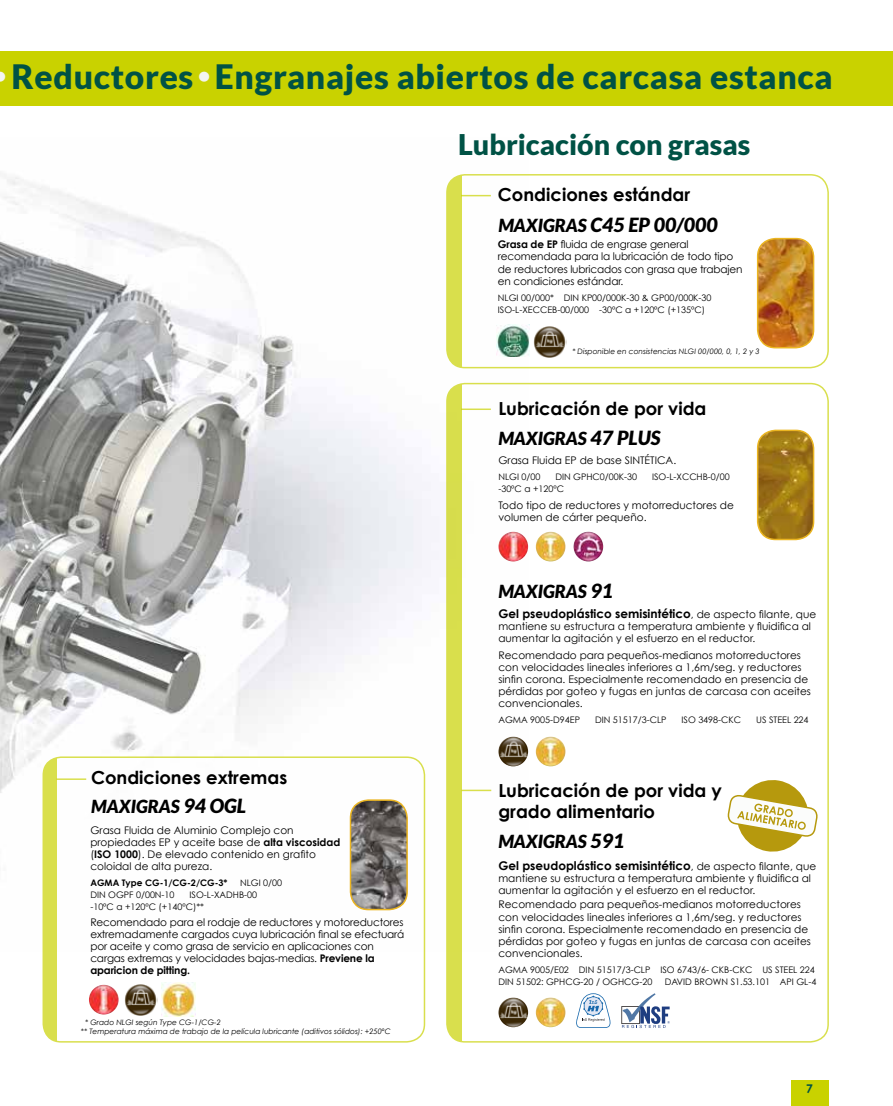
<style>
.page{position:relative;width:893px;height:1106px;background:#fff}
.page>*{position:absolute;margin:0;border:0;box-sizing:border-box;transform-origin:0 0}
.t1{font:900 33.6px "Lato";letter-spacing:.02em;color:#005245}
.t2{font:900 28.5px "Lato";color:#005245}
.t3{font:italic 900 19.5px "Lato";color:#000}
.t4{font:700 18px "Century Gothic";color:#000}
.t5{font:italic 900 18px "Lato";color:#000}
.t6{font:700 12px "Century Gothic";color:#000}
.t7{font:700 12px "Century Gothic";color:#005245}
.t8{font:10.5px/12px "Century Gothic";color:#000}
.t9{font:9px/12px "Century Gothic";color:#000}
.t10{font:700 9px "Century Gothic";color:#000}
.t11{font:italic 7.5px/9px "Century Gothic";color:#000}
.s1{font-family:"Century Gothic";font-weight:700;color:#f3f5f1}
.s2{font-weight:700}
.s3{font-size:18px}
.s4{font-size:19.5px}
.s5{font-weight:400;font-size:10.5px}
</style>
<div class="page">
<div style="left:791px;top:1080px;width:37px;height:26px;background:#c9d200"></div>
<img style="left:0;top:173px;width:529px;height:778px">
<div style="left:43px;top:757px;width:381px;height:284px;background:#fff;border-radius:18px"></div>
<div style="left:43px;top:757px;width:14px;height:284px;background:#d9df4c"></div>
<div style="left:43px;top:756px;width:382px;height:286px;border:2px solid #c9d200;border-radius:18px"></div>
<div style="left:447px;top:383px;width:381px;height:658px;background:#fff;border-radius:18px"></div>
<div style="left:447px;top:383px;width:14px;height:658px;background:#d9df4c"></div>
<div style="left:446px;top:383px;width:383px;height:659px;border:2px solid #c9d200;border-radius:18px"></div>
<img style="left:498px;top:736px;width:30px;height:30px;border-radius:15px">
<img style="left:498px;top:531px;width:30px;height:30px;border-radius:15px">
<div style="left:447px;top:175px;width:381px;height:192px;background:#fff;border-radius:18px"></div>
<div style="left:447px;top:175px;width:14px;height:192px;background:#d9df4c"></div>
<div style="left:446px;top:174px;width:383px;height:194px;border:2px solid #c9d200;border-radius:18px"></div>
<img style="left:497px;top:324px;width:32px;height:33px">
<img style="left:533px;top:326px;width:33px;height:32px">
<img style="left:536px;top:736px;width:30px;height:30px;border-radius:15px">
<img style="left:573px;top:531px;width:30px;height:30px;border-radius:15px">
<img style="left:536px;top:531px;width:30px;height:30px;border-radius:15px">
<div style="left:0;top:51px;width:893px;height:55px;background:#c9d200"></div>
<img style="left:124px;top:984px;width:33px;height:32px">
<img style="left:161px;top:982px;width:34px;height:34px">
<img style="left:350px;top:800px;width:57px;height:109px">
<div style="left:350px;top:799px;width:58px;height:111px;border:2px solid #ebb521;border-radius:18px"></div>
<hr style="left:461px;top:195px;width:30px;height:1px;background:#c9d200">
<hr style="left:461px;top:408px;width:30px;height:2px;background:#c9d200">
<hr style="left:56px;top:778px;width:30px;height:2px;background:#c9d200">
<img style="left:498px;top:997px;width:30px;height:30px;border-radius:15px">
<img style="left:536px;top:997px;width:30px;height:30px;border-radius:15px">
<svg style="left:621px;top:993px;width:49px;height:35px"></svg>
<svg style="left:576px;top:993px;width:35px;height:35px"></svg>
<svg style="left:727px;top:780px;width:91px;height:72px"></svg>
<hr style="left:461px;top:789px;width:30px;height:2px;background:#c9d200">
<img style="left:758px;top:239px;width:56px;height:109px">
<div style="left:757px;top:238px;width:57px;height:110px;border:2px solid #ebb521;border-radius:18px"></div>
<img style="left:758px;top:431px;width:56px;height:108px">
<div style="left:757px;top:429px;width:57px;height:111px;border:2px solid #ebb521;border-radius:18px"></div>
<img style="left:89px;top:984px;width:30px;height:30px;border-radius:15px">
<h1 class="t1" style="left:-9px;top:57px;width:843px"><span class="s1">•</span>Reductores<span class="s1">•</span>Engranajes abiertos de carcasa estanca</h1>
<h2 class="t2" style="left:458px;top:128px;width:294px">Lubricación con grasas</h2>
<h3 class="t4" style="left:498px;top:183px;width:194px">Condiciones estándar</h3>
<p class="t8" style="left:498px;top:238px;width:246px"><span class="s2">Grasa de EP</span> fluida de engrase general recomendada para la lubricación de todo tipo de reductores lubricados con grasa que trabajen en condiciones estándar.</p>
<p class="t9" style="left:498px;top:291px;width:215px">NLGI 00/000* DIN KP00/000K-30 &amp; GP00/000K-30<br>ISO-L-XECCEB-00/000 -30ºC a +120ºC (+135ºC)</p>
<h3 class="t3" style="left:498px;top:213px;width:221px"><span class="s3">MAXIGRAS</span> C45 EP 00/000</h3>
<p class="t11" style="left:572px;top:347px;width:189px">* Disponible en consistencias NLGI 00/000, 0, 1, 2 y 3</p>
<h3 class="t4" style="left:498px;top:397px;width:210px">Lubricación de por vida</h3>
<p class="t8" style="left:498px;top:454px;width:179px">Grasa Fluida EP de base SINTÉTICA.</p>
<p class="t9" style="left:498px;top:471px;width:44px">NLGI 0/00</p>
<p class="t9" style="left:555px;top:471px;width:83px">DIN GPHC0/00K-30</p>
<p class="t9" style="left:652px;top:471px;width:79px">ISO-L-XCCHB-0/00</p>
<p class="t9" style="left:498px;top:483px;width:67px">-30ºC a +120ºC</p>
<p class="t8" style="left:498px;top:498px;width:237px">Todo tipo de reductores y motorreductores de volumen de cárter pequeño.</p>
<h3 class="t5" style="left:498px;top:428px;width:164px">MAXIGRAS <span class="s4">47 PLUS</span></h3>
<h3 class="t5" style="left:498px;top:581px;width:116px">MAXIGRAS <span class="s4">91</span></h3>
<p class="t6" style="left:498px;top:606px;width:319px">Gel pseudoplástico semisintético<span class="s5">, de aspecto filante, que</span></p>
<p class="t8" style="left:498px;top:620px;width:314px">mantiene su estructura a temperatura ambiente y fluidifica al aumentar la agitación y el esfuerzo en el reductor.</p>
<p class="t8" style="left:498px;top:649px;width:314px">Recomendado para pequeños-medianos motorreductores con velocidades lineales inferiores a 1,6m/seg. y reductores sinfin corona. Especialmente recomendado en presencia de pérdidas por goteo y fugas en juntas de carcasa con aceites convencionales.</p>
<p class="t9" style="left:498px;top:713px;width:83px">AGMA 9005-D94EP</p>
<p class="t9" style="left:595px;top:713px;width:73px">DIN 51517/3-CLP</p>
<p class="t9" style="left:681px;top:713px;width:61px">ISO 3498-CKC</p>
<p class="t9" style="left:756px;top:713px;width:54px">US STEEL 224</p>
<h3 class="t4" style="left:91px;top:766px;width:198px">Condiciones extremas</h3>
<h3 class="t4" style="left:498px;top:778px;width:225px">Lubricación de por vida y</h3>
<h3 class="t5" style="left:91px;top:796px;width:156px">MAXIGRAS <span class="s4">94 OGL</span></h3>
<h3 class="t4" style="left:498px;top:799px;width:158px">grado alimentario</h3>
<p class="t8" style="left:90px;top:823px;width:252px">Grasa Fluida de Aluminio Complejo con propiedades EP y aceite base de <span class="s2">alta viscosidad </span>(<span class="s2">ISO 1000</span>). De elevado contenido en grafito coloidal de alta pureza.</p>
<p class="t10" style="left:90px;top:877px;width:139px">AGMA Type CG-1/CG-2/CG-3*</p>
<p class="t9" style="left:240px;top:876px;width:44px">NLGI 0/00</p>
<p class="t9" style="left:90px;top:888px;width:86px">DIN OGPF 0/00N-10</p>
<p class="t9" style="left:90px;top:888px;width:168px;text-indent:99px">ISO-L-XADHB-00 -10ºC a +120ºC (+140ºC)**</p>
<p class="t8" style="left:90px;top:916px;width:316px">Recomendado para el rodaje de reductores y motoreductores extremadamente cargados cuya lubricación final se efectuará por aceite y como grasa de servicio en aplicaciones con cargas extremas y velocidades bajas-medias. <span class="s2">Previene la aparicion de pitting.</span></p>
<p class="t11" style="left:81px;top:1017px;width:311px;text-indent:4px">* Grado NLGI según Type CG-1/CG-2<br>** Temperatura máxima de trabajo de la película lubricante (aditivos sólidos): +250ºC</p>
<h3 class="t5" style="left:498px;top:831px;width:128px">MAXIGRAS <span class="s4">591</span></h3>
<p class="t6" style="left:498px;top:858px;width:319px">Gel pseudoplástico semisintético<span class="s5">, de aspecto filante, que</span></p>
<p class="t8" style="left:498px;top:872px;width:314px">mantiene su estructura a temperatura ambiente y fluidifica al aumentar la agitación y el esfuerzo en el reductor.</p>
<p class="t8" style="left:498px;top:898px;width:314px">Recomendado para pequeños-medianos motorreductores con velocidades lineales inferiores a 1,6m/seg. y reductores sinfin corona. Especialmente recomendado en presencia de pérdidas por goteo y fugas en juntas de carcasa con aceites convencionales.</p>
<p class="t9" style="left:498px;top:963px;width:318px">AGMA 9005/E02 DIN 51517/3-CLP ISO 6743/6- CKB-CKC US STEEL 224<br>DIN 51502: GPHCG-20 / OGHCG-20</p>
<p class="t9" style="left:665px;top:975px;width:153px">DAVID BROWN S1.53.101 API GL-4</p>
<p class="t7" style="left:806px;top:1080px;width:8px">7</p>
</div>
